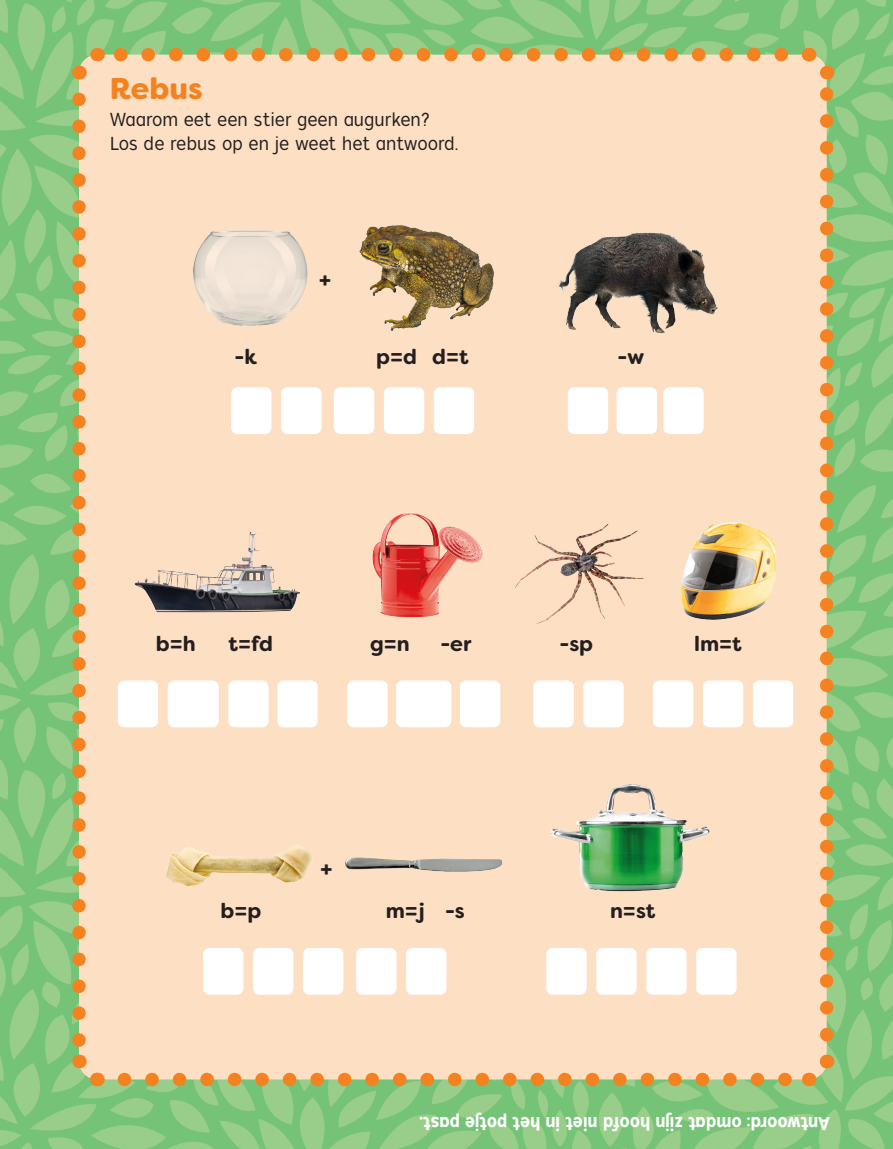
<style>
.page{position:relative;width:893px;height:1149px;background:#fff}
.page>*{position:absolute;margin:0;border:0;box-sizing:border-box;transform-origin:0 0}
.Tekst_kleur2{font:900 30px "Filson Soft";color:#f58220}
.Tekst_kleur2-2{font:700 21px "Filson Soft";color:#231f20}
.Tekst_kleur2-3{font:18.75px "Tide Sans Cond 300 Lil Kahuna";color:#231f20}
.t1{font:18.75px "Tide Sans Cond 500 Dudette";color:#fff}
</style>
<div class="page">
<img style="left:0;top:0;width:893px;height:1148px">
<div style="left:79px;top:55px;width:748px;height:1024px;background:#fddfc3;border-radius:18px"></div>
<svg style="left:72px;top:99px;width:14px;height:948px"></svg>
<svg style="left:124px;top:1072px;width:671px;height:13px"></svg>
<svg style="left:820px;top:86px;width:13px;height:948px"></svg>
<svg style="left:111px;top:48px;width:670px;height:13px"></svg>
<svg style="left:74px;top:1054px;width:37px;height:38px"></svg>
<svg style="left:802px;top:1047px;width:38px;height:45px"></svg>
<svg style="left:795px;top:41px;width:45px;height:38px"></svg>
<svg style="left:66px;top:41px;width:37px;height:45px"></svg>
<img style="left:0;top:697px;width:74px;height:451px">
<div style="left:231px;top:387px;width:40px;height:47px;background:#fff;border-radius:6px"></div>
<div style="left:281px;top:387px;width:40px;height:47px;background:#fff;border-radius:6px"></div>
<div style="left:334px;top:387px;width:40px;height:47px;background:#fff;border-radius:6px"></div>
<div style="left:568px;top:387px;width:40px;height:47px;background:#fff;border-radius:6px"></div>
<div style="left:663px;top:387px;width:41px;height:47px;background:#fff;border-radius:6px"></div>
<div style="left:617px;top:387px;width:40px;height:47px;background:#fff;border-radius:6px"></div>
<div style="left:384px;top:387px;width:40px;height:47px;background:#fff;border-radius:6px"></div>
<div style="left:434px;top:387px;width:40px;height:47px;background:#fff;border-radius:6px"></div>
<div style="left:203px;top:947px;width:40px;height:47px;background:#fff;border-radius:6px"></div>
<div style="left:546px;top:947px;width:41px;height:47px;background:#fff;border-radius:6px"></div>
<div style="left:253px;top:947px;width:40px;height:47px;background:#fff;border-radius:6px"></div>
<div style="left:596px;top:947px;width:41px;height:47px;background:#fff;border-radius:6px"></div>
<div style="left:356px;top:947px;width:40px;height:47px;background:#fff;border-radius:6px"></div>
<div style="left:303px;top:947px;width:40px;height:47px;background:#fff;border-radius:6px"></div>
<div style="left:646px;top:947px;width:41px;height:47px;background:#fff;border-radius:6px"></div>
<div style="left:696px;top:947px;width:41px;height:47px;background:#fff;border-radius:6px"></div>
<div style="left:406px;top:947px;width:40px;height:47px;background:#fff;border-radius:6px"></div>
<div style="left:533px;top:680px;width:41px;height:47px;background:#fff;border-radius:6px"></div>
<div style="left:583px;top:680px;width:41px;height:47px;background:#fff;border-radius:6px"></div>
<div style="left:653px;top:680px;width:40px;height:47px;background:#fff;border-radius:6px"></div>
<div style="left:118px;top:680px;width:40px;height:47px;background:#fff;border-radius:6px"></div>
<div style="left:347px;top:680px;width:41px;height:47px;background:#fff;border-radius:6px"></div>
<div style="left:460px;top:680px;width:40px;height:47px;background:#fff;border-radius:6px"></div>
<div style="left:396px;top:680px;width:55px;height:47px;background:#fff;border-radius:6px"></div>
<div style="left:703px;top:680px;width:40px;height:47px;background:#fff;border-radius:6px"></div>
<div style="left:168px;top:680px;width:51px;height:47px;background:#fff;border-radius:6px"></div>
<div style="left:753px;top:680px;width:40px;height:47px;background:#fff;border-radius:6px"></div>
<div style="left:228px;top:680px;width:41px;height:47px;background:#fff;border-radius:6px"></div>
<div style="left:277px;top:680px;width:41px;height:47px;background:#fff;border-radius:6px"></div>
<img style="left:557px;top:232px;width:161px;height:102px">
<img style="left:359px;top:225px;width:136px;height:106px">
<img style="left:372px;top:513px;width:111px;height:105px">
<img style="left:515px;top:524px;width:129px;height:100px">
<img style="left:134px;top:531px;width:166px;height:82px">
<img style="left:681px;top:522px;width:96px;height:98px">
<img style="left:345px;top:857px;width:158px;height:15px">
<img style="left:551px;top:783px;width:159px;height:109px">
<img style="left:166px;top:845px;width:147px;height:41px">
<img style="left:193px;top:230px;width:115px;height:96px">
<p class="Tekst_kleur2" style="left:110px;top:69px;width:94px">Rebus</p>
<p class="Tekst_kleur2-3" style="left:110px;top:108px;width:322px">Waarom eet een stier geen augurken?</p>
<p class="Tekst_kleur2-3" style="left:110px;top:132px;width:350px">Los de rebus op en je weet het antwoord.</p>
<p class="Tekst_kleur2-2" style="left:319px;top:266px;width:13px">+</p>
<p class="Tekst_kleur2-2" style="left:234px;top:343px;width:24px">-k</p>
<p class="Tekst_kleur2-2" style="left:376px;top:343px;width:94px">p=d d=t</p>
<p class="Tekst_kleur2-2" style="left:618px;top:343px;width:29px">-w</p>
<p class="Tekst_kleur2-2" style="left:156px;top:629px;width:41px">b=h</p>
<p class="Tekst_kleur2-2" style="left:228px;top:629px;width:46px">t=fd</p>
<p class="Tekst_kleur2-2" style="left:370px;top:629px;width:41px">g=n</p>
<p class="Tekst_kleur2-2" style="left:440px;top:629px;width:33px">-er</p>
<p class="Tekst_kleur2-2" style="left:559px;top:629px;width:35px">-sp</p>
<p class="Tekst_kleur2-2" style="left:694px;top:629px;width:49px">lm=t</p>
<p class="Tekst_kleur2-2" style="left:320px;top:854px;width:13px">+</p>
<p class="Tekst_kleur2-2" style="left:221px;top:896px;width:42px">b=p</p>
<p class="Tekst_kleur2-2" style="left:386px;top:896px;width:81px">m=j -s</p>
<p class="Tekst_kleur2-2" style="left:610px;top:896px;width:47px">n=st</p>
<p class="t1" style="left:830px;top:1134px;width:412px;rotate:-180deg">Antwoord: omdat zijn hoofd niet in het potje past.</p>
</div>
